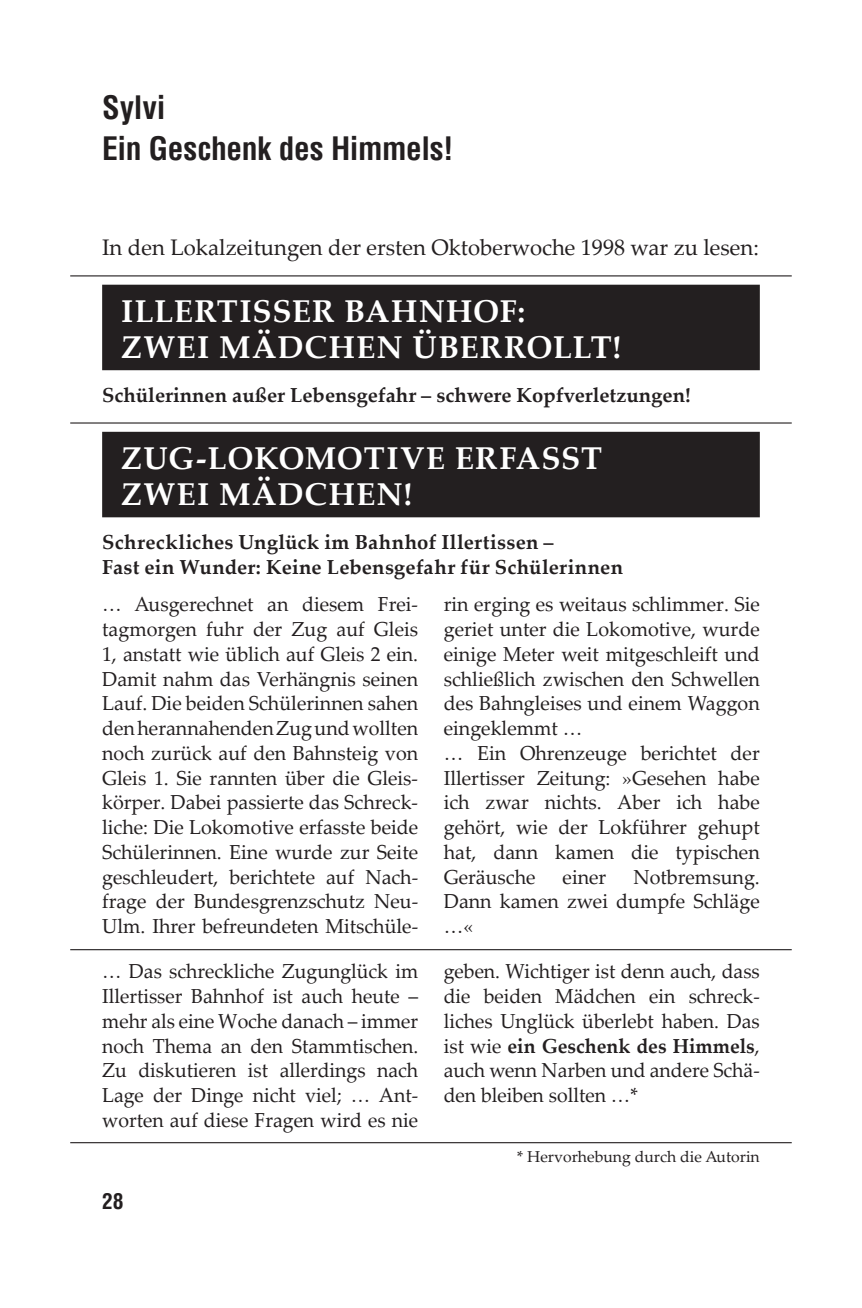
<style>
.page{position:relative;width:862px;height:1308px;background:#fff}
.page>*{position:absolute;margin:0;border:0;box-sizing:border-box;transform-origin:0 0}
.t1{font:700 31.5px/36px "Palatino Linotype";letter-spacing:.035em;color:#fff}
.t2{font:700 condensed 31.5px/40.5px "Helvetica";letter-spacing:-.01em;color:#231f20}
.t3{font:22.5px "Palatino Linotype";color:#231f20}
.t4{font:700 condensed 21.38px "Helvetica";color:#231f20}
.t5{font:20.25px/24.8px "Palatino Linotype";color:#231f20;text-align:justify}
.t6{font:20.25px/24.8px "Palatino Linotype";color:#231f20;text-align:justify;scale:.96 1}
.t7{font:700 20.25px/24.8px "Palatino Linotype";color:#231f20}
.t8{font:15.75px "Palatino Linotype";color:#231f20}
.s1{font-weight:700}
</style>
<div class="page">
<hr style="left:70px;top:275px;width:721px;height:1px;background:#231f20">
<div style="left:102px;top:285px;width:657px;height:85px;background:#231f20"></div>
<hr style="left:70px;top:422px;width:721px;height:1px;background:#231f20">
<div style="left:102px;top:432px;width:657px;height:85px;background:#231f20"></div>
<hr style="left:70px;top:1142px;width:721px;height:1px;background:#231f20">
<hr style="left:70px;top:949px;width:721px;height:1px;background:#231f20">
<h1 class="t2" style="left:102px;top:87px;width:353px">Sylvi<br>Ein Geschenk des Himmels!</h1>
<p class="t3" style="left:102px;top:231px;width:657px">In den Lokalzeitungen der ersten Oktoberwoche 1998 war zu lesen:</p>
<h1 class="t1" style="left:121px;top:292px;width:501px">Illertisser Bahnhof:<br>zwei Mädchen überrollt!</h1>
<p class="t7" style="left:102px;top:382px;width:589px">Schülerinnen außer Lebensgefahr – schwere Kopfverletzungen!</p>
<h1 class="t1" style="left:121px;top:439px;width:482px">Zug-Lokomotive erfasst zwei Mädchen!</h1>
<p class="t7" style="left:102px;top:529px;width:522px">Schreckliches Unglück im Bahnhof Illertissen –<br>Fast ein Wunder: Keine Lebensgefahr für Schülerinnen</p>
<p class="t5" style="left:102px;top:591px;width:317px">… Ausgerechnet an diesem Frei&shy;tagmorgen fuhr der Zug auf Gleis 1, anstatt wie üblich auf Gleis 2 ein.<br>Damit nahm das Verhängnis seinen Lauf. Die beiden Schülerinnen sahen den herannahenden Zug und wollten noch zurück auf den Bahnsteig von Gleis 1. Sie rannten über die Gleis&shy;körper. Dabei passierte das Schreck&shy;liche: Die Lokomotive erfasste beide Schülerinnen. Eine wurde zur Seite geschleudert, berichtete auf Nach&shy;frage der Bundesgrenzschutz Neu-Ulm. Ihrer befreundeten Mitschüle-</p>
<p class="t5" style="left:443px;top:591px;width:317px;text-align:left">rin erging es weitaus schlimmer. Sie geriet unter die Lokomotive, wurde einige Meter weit mitgeschleift und schließlich zwischen den Schwellen des Bahngleises und einem Waggon eingeklemmt …<br>… Ein Ohrenzeuge berichtet der<br>Illertisser Zeitung: »Gesehen habe ich zwar nichts. Aber ich habe gehört, wie der Lokführer gehupt hat, dann kamen die typischen<br>Geräusche</p>
<p class="t5" style="left:443px;top:863px;width:317px;text-indent:189px">Notbremsung.<br>Dann kamen zwei dumpfe Schläge …«</p>
<p class="t5" style="left:562px;top:863px;width:45px">einer</p>
<p class="t6" style="left:102px;top:958px;width:330px">… Das schreckliche Zugunglück im Illertisser Bahnhof ist auch heute – mehr als eine Woche danach – immer noch Thema an den Stammtischen.<br>Zu diskutieren ist allerdings nach Lage der Dinge nicht viel; … Ant&shy;worten auf diese Fragen wird es nie</p>
<p class="t6" style="left:443px;top:958px;width:330px">geben. Wichtiger ist denn auch, dass die beiden Mädchen ein schreck&shy;liches Unglück überlebt haben. Das ist wie <span class="s1">ein Geschenk des Himmels</span>, auch wenn Narben und andere Schä&shy;den bleiben sollten …*</p>
<p class="t4" style="left:102px;top:1187px;width:23px">28</p>
<p class="t8" style="left:517px;top:1145px;width:244px">* Hervorhebung durch die Autorin</p>
</div>
